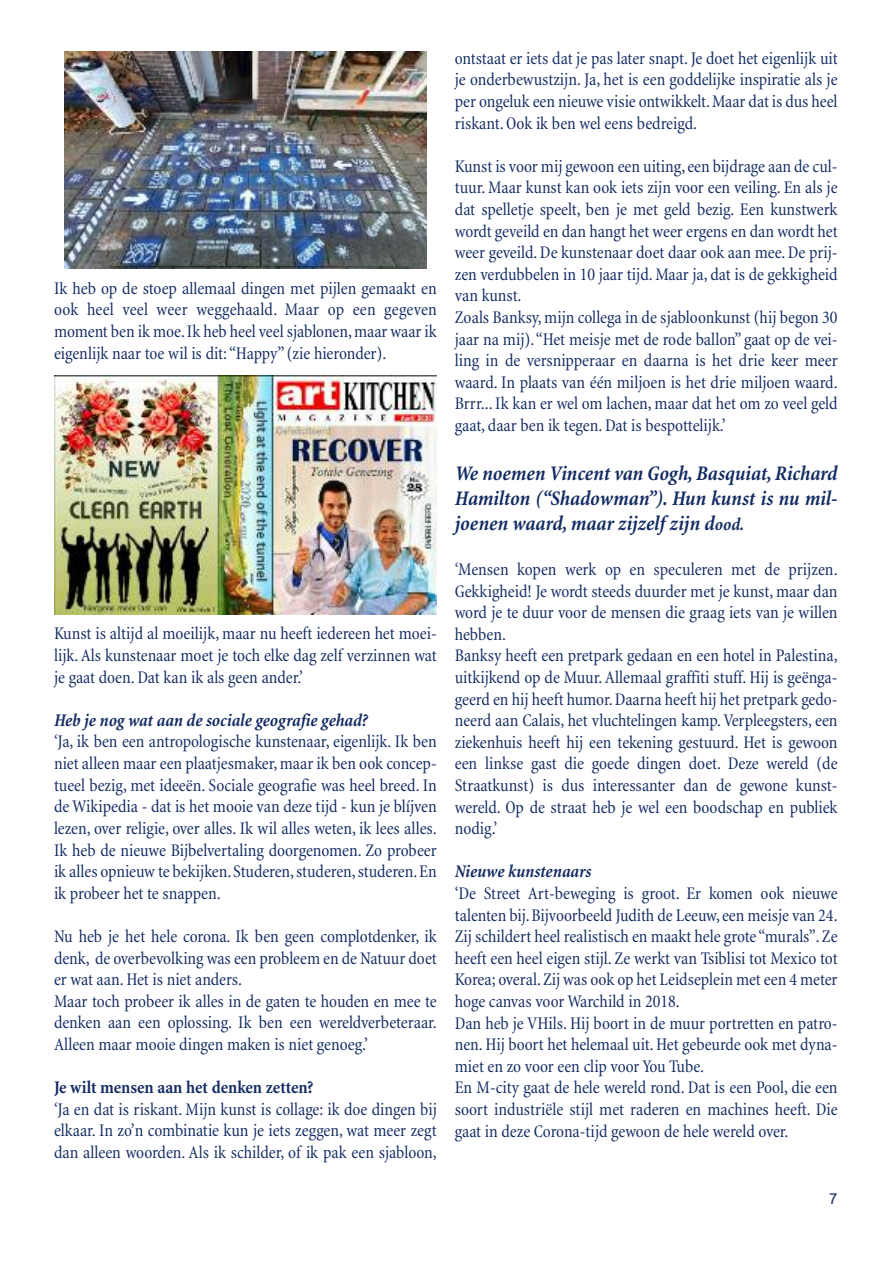
<style>
.page{position:relative;width:893px;height:1263px;background:#fff}
.page>*{position:absolute;margin:0;border:0;box-sizing:border-box;transform-origin:0 0}
.t1{font:italic 700 condensed 21px/25.2px "Minion";letter-spacing:-.005em;color:#132b62;text-align:justify}
.t2{font:condensed 18px/21.6px "Minion";letter-spacing:-.005em;color:#132b62;text-align:justify}
.t3{font:italic 700 condensed 18px "Minion";letter-spacing:-.005em;color:#132b62}
.t4{font:700 condensed 18px "Minion";letter-spacing:-.005em;color:#132b62}
.t5{font:15px "Arial";color:#132b62}
.s1{font-size:18px}
</style>
<div class="page">
<img style="left:65px;top:51px;width:361px;height:217px">
<img style="left:54px;top:376px;width:382px;height:238px">
<p class="t2" style="left:54px;top:279px;width:384px">Ik heb op de stoep allemaal dingen met pijlen gemaakt en ook heel veel weer weggehaald. Maar op een gegeven moment ben ik moe.Ik heb heel veel sjablonen,maar waar ik eigenlijk naar toe wil is dit:“Happy”(zie hieronder).</p>
<p class="t2" style="left:54px;top:624px;width:384px">Kunst is altijd al moeilijk, maar nu heeft iedereen het moei&shy;lijk.Als kunstenaar moet je toch elke dag zelf verzinnen wat je gaat doen.Dat kan ik als geen ander.’</p>
<p class="t3" style="left:54px;top:713px;width:315px">Heb je nog wat aan de sociale geografie gehad?</p>
<p class="t2" style="left:54px;top:732px;width:384px">‘Ja, ik ben een antropologische kunstenaar, eigenlijk. Ik ben niet alleen maar een plaatjesmaker,maar ik ben ook concep&shy;tueel bezig, met ideeën. Sociale geografie was heel breed. In de Wikipedia - dat is het mooie van deze tijd - kun je blíjven lezen, over religie, over alles. Ik wil alles weten, ik lees alles.<br>Ik heb de nieuwe Bijbelvertaling doorgenomen. Zo probeer ik alles opnieuw te bekijken.Studeren,studeren,studeren.En ik probeer het te snappen.</p>
<p class="t2" style="left:54px;top:927px;width:384px;text-align:left">Nu heb je het hele corona. Ik ben geen complotdenker, ik denk, de overbevolking was een probleem en de Natuur doet er wat aan.Het is niet anders.<br>Maar toch probeer ik alles in de gaten te houden en mee te denken aan een oplossing. Ik ben een wereldverbeteraar.<br>Alleen maar mooie dingen maken is niet genoeg.’</p>
<p class="t4" style="left:54px;top:1080px;width:261px">Je wilt mensen aan het denken zetten?</p>
<p class="t2" style="left:54px;top:1100px;width:384px">‘Ja en dat is riskant. Mijn kunst is collage: ik doe dingen bij elkaar. In zo’n combinatie kun je iets zeggen, wat meer zegt dan alleen woorden. Als ik schilder, of ik pak een sjabloon,</p>
<p class="t2" style="left:455px;top:49px;width:384px">ontstaat er iets dat je pas later snapt.Je doet het eigenlijk uit je onderbewustzijn. Ja, het is een goddelijke inspiratie als je per ongeluk een nieuwe visie ontwikkelt.Maar dat is dus heel riskant. Ook ik ben wel eens bedreigd.</p>
<p class="t2" style="left:455px;top:157px;width:384px;text-align:left">Kunst is voor mij gewoon een uiting,een bijdrage aan de cul&shy;tuur. Maar kunst kan ook iets zijn voor een veiling. En als je dat spelletje speelt, ben je met geld bezig. Een kunstwerk wordt geveild en dan hangt het weer ergens en dan wordt het weer geveild.De kunstenaar doet daar ook aan mee.De prij&shy;zen verdubbelen in 10 jaar tijd.Maar ja, dat is de gekkigheid van kunst.<br>Zoals Banksy,mijn collega in de sjabloonkunst (hij begon 30 jaar na mij).“Het meisje met de rode ballon” gaat op de vei&shy;ling in de versnipperaar en daarna is het drie keer meer waard. In plaats van één miljoen is het drie miljoen waard.<br>Brrr...Ik kan er wel om lachen, maar dat het om zo veel geld gaat, daar ben ik tegen.Dat is bespottelijk.’</p>
<p class="t1" style="left:455px;top:463px;width:384px">We noemen Vincent van Gogh, Basquiat, Richard Hamilton (“Shadowman”). Hun kunst is nu mil&shy;joenen waard, maar zijzelf zijn d<span class="s1">ood.</span></p>
<p class="t2" style="left:455px;top:560px;width:384px;text-align:left">‘Mensen kopen werk op en speculeren met de prijzen.<br>Gekkigheid! Je wordt steeds duurder met je kunst, maar dan word je te duur voor de mensen die graag iets van je willen hebben.<br>Banksy heeft een pretpark gedaan en een hotel in Palestina, uitkijkend op de Muur.Allemaal graffiti stuff. Hij is geënga&shy;geerd en hij heeft humor.Daarna heeft hij het pretpark gedo&shy;neerd aan Calais, het vluchtelingen kamp.Verpleegsters, een ziekenhuis heeft hij een tekening gestuurd. Het is gewoon een linkse gast die goede dingen doet. Deze wereld (de Straatkunst) is dus interessanter dan de gewone kunst&shy;wereld. Op de straat heb je wel een boodschap en publiek nodig.’</p>
<p class="t3" style="left:455px;top:865px;width:138px">Nieuwe kunstenaars</p>
<p class="t2" style="left:455px;top:884px;width:384px;text-align:left">‘De Street Art-beweging is groot. Er komen ook nieuwe talenten bij.Bijvoorbeeld Judith de Leeuw,een meisje van 24.<br>Zij schildert heel realistisch en maakt hele grote“murals”.Ze heeft een heel eigen stijl. Ze werkt van Tsiblisi tot Mexico tot Korea; overal.Zij was ook op het Leidseplein met een 4 meter hoge canvas voor Warchild in 2018.<br>Dan heb je VHils. Hij boort in de muur portretten en patro&shy;nen.Hij boort het helemaal uit.Het gebeurde ook met dyna&shy;miet en zo voor een clip voor You Tube.<br>En M-city gaat de hele wereld rond. Dat is een Pool, die een soort industriële stijl met raderen en machines heeft. Die gaat in deze Corona-tijd gewoon de hele wereld over.</p>
<p class="t5" style="left:829px;top:1190px;width:10px">7</p>
</div>
